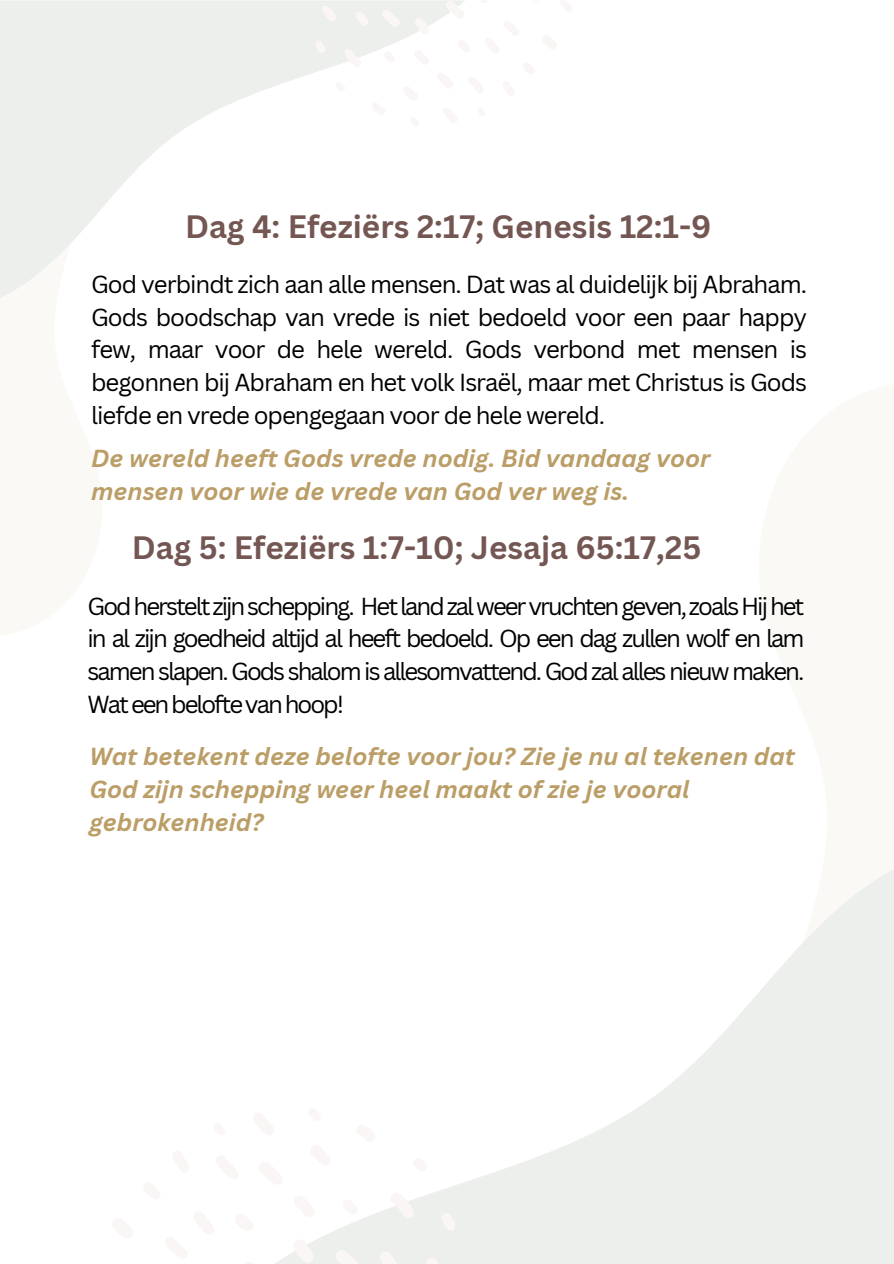
<style>
.page{position:relative;width:894px;height:1264px;background:#fff}
.page>*{position:absolute;margin:0;border:0;box-sizing:border-box;transform-origin:0 0}
.t1{font:700 31.5px "Canva Sans";color:#745753}
.t2{font:24px/32.7px "Canva Sans";letter-spacing:-.065em;color:#000;text-align:justify}
.t3{font:italic 700 24px/32.7px "Canva Sans";color:#bb9e67}
</style>
<div class="page">
<svg style="left:276px;top:870px;width:617px;height:393px"></svg>
<svg style="left:336px;top:1250px;width:25px;height:13px"></svg>
<svg style="left:293px;top:1239px;width:20px;height:23px"></svg>
<svg style="left:294px;top:1195px;width:21px;height:22px"></svg>
<svg style="left:380px;top:1251px;width:18px;height:12px"></svg>
<svg style="left:276px;top:1161px;width:7px;height:23px"></svg>
<svg style="left:310px;top:1144px;width:21px;height:21px"></svg>
<svg style="left:343px;top:1199px;width:15px;height:15px"></svg>
<svg style="left:390px;top:1192px;width:24px;height:26px"></svg>
<svg style="left:426px;top:1257px;width:20px;height:6px"></svg>
<svg style="left:356px;top:1124px;width:19px;height:18px"></svg>
<svg style="left:441px;top:1213px;width:14px;height:17px"></svg>
<svg style="left:413px;top:1157px;width:14px;height:14px"></svg>
<svg style="left:308px;top:1108px;width:13px;height:13px"></svg>
<svg style="left:0;top:0;width:465px;height:298px"></svg>
<svg style="left:381px;top:10px;width:18px;height:17px"></svg>
<svg style="left:415px;top:18px;width:14px;height:16px"></svg>
<svg style="left:445px;top:1px;width:20px;height:18px"></svg>
<svg style="left:457px;top:40px;width:8px;height:12px"></svg>
<svg style="left:414px;top:50px;width:15px;height:15px"></svg>
<svg style="left:356px;top:12px;width:12px;height:14px"></svg>
<svg style="left:436px;top:73px;width:17px;height:16px"></svg>
<svg style="left:403px;top:86px;width:14px;height:15px"></svg>
<svg style="left:384px;top:52px;width:10px;height:10px"></svg>
<svg style="left:344px;top:49px;width:17px;height:18px"></svg>
<svg style="left:322px;top:6px;width:14px;height:15px"></svg>
<svg style="left:442px;top:107px;width:15px;height:16px"></svg>
<svg style="left:371px;top:102px;width:14px;height:13px"></svg>
<svg style="left:315px;top:41px;width:10px;height:12px"></svg>
<svg style="left:335px;top:82px;width:10px;height:10px"></svg>
<svg style="left:410px;top:117px;width:9px;height:9px"></svg>
<h1 class="t1" style="left:185px;top:204px;width:528px">Dag 4: Efeziërs 2:17; Genesis 12:1-9</h1>
<p class="t2" style="left:91px;top:267px;width:717px">God verbindt zich aan alle mensen. Dat was al duidelijk bij Abraham.<br>Gods boodschap van vrede is niet bedoeld voor een paar happy few, maar voor de hele wereld. Gods verbond met mensen is begonnen bij Abraham en het volk Israël, maar met Christus is Gods liefde en vrede opengegaan voor de hele wereld.</p>
<p class="t3" style="left:91px;top:441px;width:620px">De wereld heeft Gods vrede nodig. Bid vandaag voor mensen voor wie de vrede van God ver weg is.</p>
<h1 class="t1" style="left:132px;top:526px;width:571px">Dag 5: Efeziërs 1:7-10; Jesaja 65:17,25</h1>
<p class="t2" style="left:88px;top:589px;width:718px">God herstelt zijn schepping. Het land zal weer vruchten geven, zoals Hij het in al zijn goedheid altijd al heeft bedoeld. Op een dag zullen wolf en lam samen slapen. Gods shalom is allesomvattend. God zal alles nieuw maken.<br>Wat een belofte van hoop!</p>
<p class="t3" style="left:89px;top:739px;width:707px">Wat betekent deze belofte voor jou? Zie je nu al tekenen dat<br>God zijn schepping weer heel maakt of zie je vooral gebrokenheid?</p>
</div>
